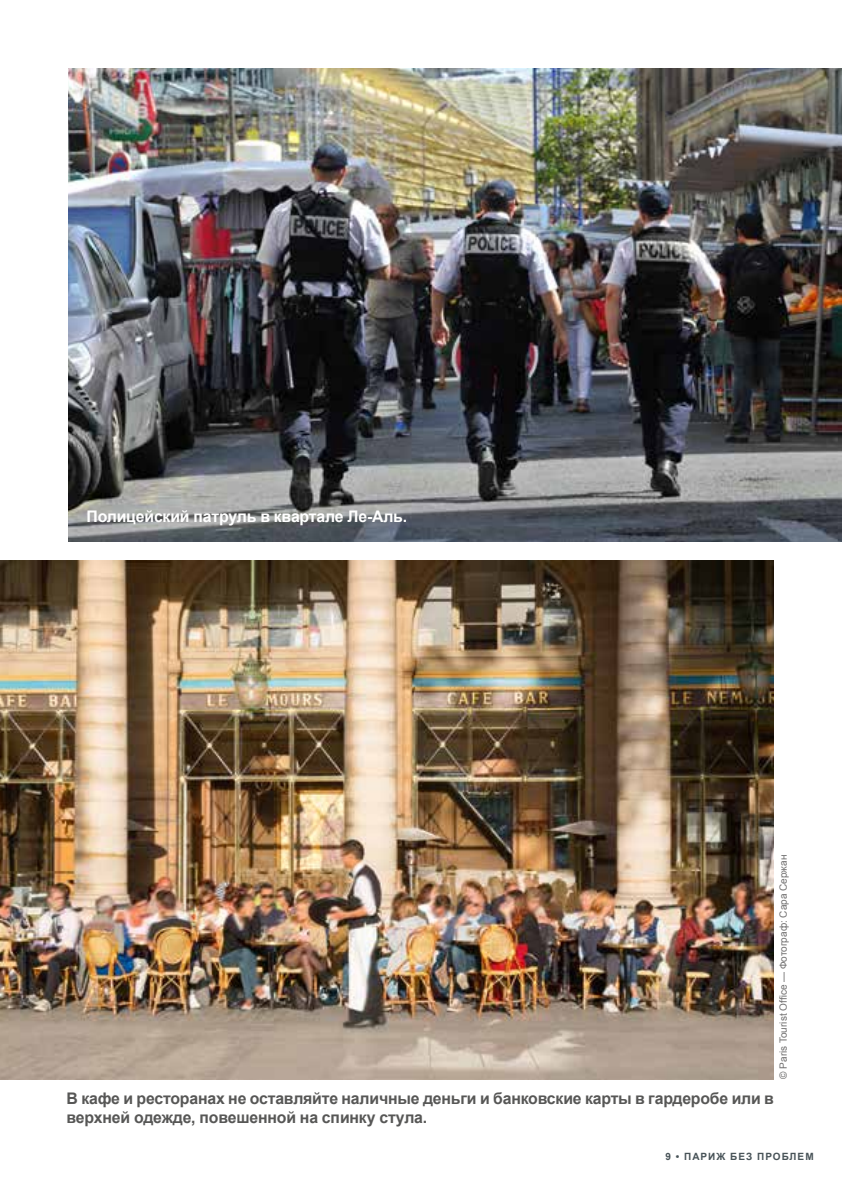
<style>
.page{position:relative;width:842px;height:1191px;background:#fff}
.page>*{position:absolute;margin:0;border:0;box-sizing:border-box;transform-origin:0 0}
.t1{font:700 16px/19.2px "Arial";letter-spacing:-.01em;color:#575756}
.t2{font:700 16px "Arial";letter-spacing:-.01em;color:#fff}
.t3{font:10px "Arial";color:#706f6f}
.t4{font:700 10px "Arial";letter-spacing:.1em;color:#485358}
</style>
<div class="page">
<img style="left:68px;top:68px;width:774px;height:474px">
<img style="left:0;top:560px;width:774px;height:519px">
<p class="t2" style="left:86px;top:506px;width:322px">Полицейский патруль в квартале Ле-Аль.</p>
<p class="t3" style="left:777px;top:1078px;width:225px;rotate:-90deg">© Paris Tourist Office — Фотограф: Сара Сержан</p>
<p class="t1" style="left:67px;top:1089px;width:709px">В кафе и ресторанах не оставляйте наличные деньги и банковские карты в гардеробе или в верхней одежде, повешенной на спинку стула.</p>
<p class="t4" style="left:665px;top:1149px;width:150px">9 • ПАРИЖ БЕЗ ПРОБЛЕМ</p>
</div>
